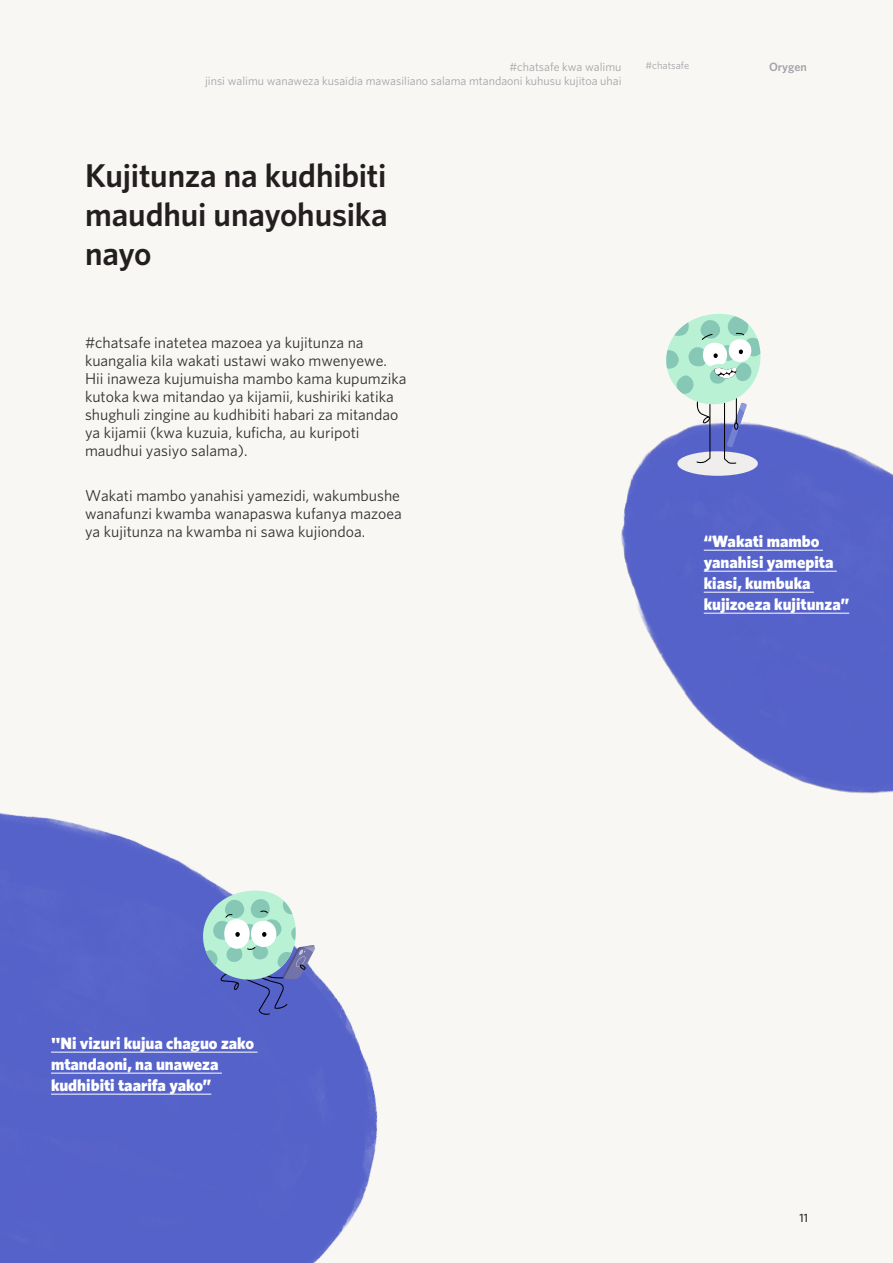
<style>
.page{position:relative;width:893px;height:1263px;background:#f9f7f4}
.page>*{position:absolute;margin:0;border:0;box-sizing:border-box;transform-origin:0 0}
.t1{font:600 33px/39px "Whitney HTF";letter-spacing:-.005em;color:#231f20;text-align:justify}
.placeholder{font:900 16.5px/21px "Whitney";color:#fff}
.Body_text_1{font:15.75px/18px "Whitney HTF";color:#312f30}
.t2{font:12px "Whitney HTF";color:#a4a5a9}
.t3{font:600 12px "Whitney HTF";color:#a4a5a9}
.t4{font:500 12px "Whitney HTF";color:#231f20}
.t5{font:10.5px "Whitney HTF";color:#a4a5a9}
</style>
<div class="page">
<img style="left:621px;top:424px;width:272px;height:370px">
<img style="left:0;top:813px;width:378px;height:450px">
<hr style="left:704px;top:550px;width:119px;height:1px;background:#fff">
<hr style="left:704px;top:571px;width:133px;height:1px;background:#fff">
<hr style="left:704px;top:592px;width:110px;height:1px;background:#fff">
<hr style="left:704px;top:613px;width:145px;height:1px;background:#fff">
<hr style="left:51px;top:1052px;width:207px;height:1px;background:#fff">
<hr style="left:51px;top:1073px;width:171px;height:1px;background:#fff">
<hr style="left:51px;top:1094px;width:160px;height:1px;background:#fff">
<svg style="left:203px;top:890px;width:112px;height:125px"></svg>
<div style="left:677px;top:451px;width:81px;height:25px;background:#efeeed;border-radius:50%"></div>
<svg style="left:664px;top:314px;width:97px;height:150px"></svg>
<p class="t2" style="left:509px;top:59px;width:114px">#chatsafe kwa walimu</p>
<p class="t5" style="left:645px;top:59px;width:45px">#chatsafe</p>
<p class="t3" style="left:769px;top:59px;width:39px">Orygen</p>
<p class="t2" style="left:205px;top:74px;width:418px">jinsi walimu wanaweza kusaidia mawasiliano salama mtandaoni kuhusu kujitoa uhai</p>
<h2 class="t1" style="left:85px;top:155px;width:304px">Kujitunza na kudhibiti maudhui unayohusika nayo</h2>
<p class="Body_text_1" style="left:85px;top:333px;width:323px">#chatsafe inatetea mazoea ya kujitunza na kuangalia kila wakati ustawi wako mwenyewe.<br>Hii inaweza kujumuisha mambo kama kupumzika kutoka kwa mitandao ya kijamii, kushiriki katika shughuli zingine au kudhibiti habari za mitandao ya kijamii (kwa kuzuia, kuficha, au kuripoti maudhui yasiyo salama).</p>
<p class="Body_text_1" style="left:85px;top:486px;width:318px">Wakati mambo yanahisi yamezidi, wakumbushe wanafunzi kwamba wanapaswa kufanya mazoea ya kujitunza na kwamba ni sawa kujiondoa.</p>
<p class="placeholder" style="left:51px;top:1032px;width:205px">"Ni vizuri kujua chaguo zako mtandaoni, na unaweza kudhibiti taarifa yako”</p>
<p class="placeholder" style="left:704px;top:530px;width:147px">“Wakati mambo yanahisi yamepita kiasi, kumbuka kujizoeza kujitunza”</p>
<p class="t4" style="left:799px;top:1211px;width:10px">11</p>
</div>
